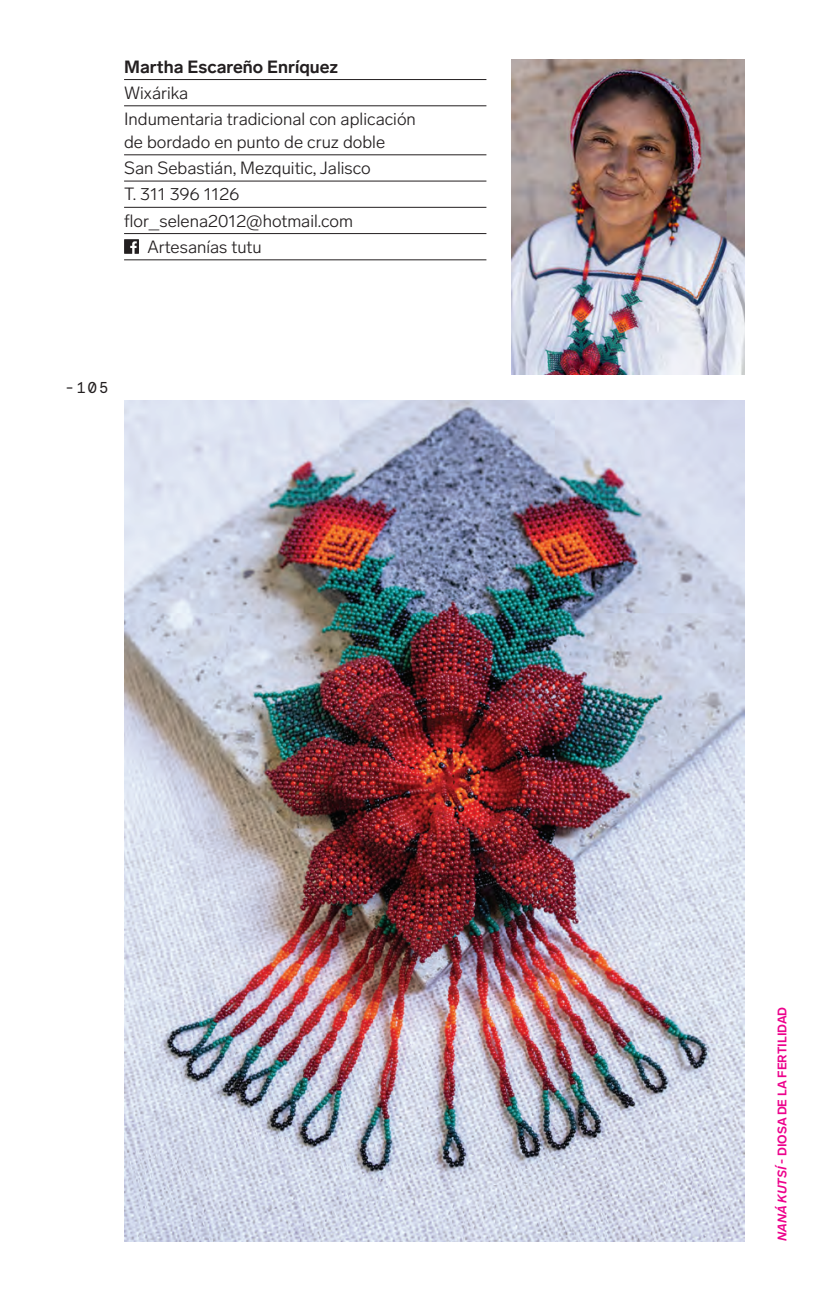
<style>
.page{position:relative;width:819px;height:1290px;background:#fff}
.page>*{position:absolute;margin:0;border:0;box-sizing:border-box;transform-origin:0 0}
.t1{font:300 17.5px/26.2px "Lab Grotesque";color:#231f20}
.t2{font:700 17.5px "Lab Grotesque";color:#231f20}
.t3{font:15.75px "Apercu Pro Mono";color:#231f20}
.t4{font:700 12.25px "Lab Grotesque";color:#ed028c}
.s1{font-style:italic}
</style>
<div class="page">
<hr style="left:124px;top:79px;width:362px;height:1px;background:#231f20">
<hr style="left:124px;top:105px;width:362px;height:1px;background:#231f20">
<hr style="left:124px;top:154px;width:362px;height:1px;background:#231f20">
<hr style="left:124px;top:181px;width:362px;height:1px;background:#231f20">
<hr style="left:124px;top:207px;width:362px;height:1px;background:#231f20">
<hr style="left:124px;top:233px;width:362px;height:1px;background:#231f20">
<hr style="left:124px;top:259px;width:362px;height:1px;background:#231f20">
<svg style="left:124px;top:239px;width:15px;height:15px"></svg>
<img style="left:511px;top:60px;width:233px;height:314px">
<img style="left:124px;top:401px;width:620px;height:840px">
<p class="t2" style="left:124px;top:56px;width:215px">Martha Escareño Enríquez</p>
<p class="t1" style="left:124px;top:80px;width:293px">Wixárika<br>Indumentaria tradicional con aplicación</p>
<p class="t1" style="left:124px;top:129px;width:262px">de bordado en punto de cruz doble</p>
<p class="t1" style="left:124px;top:155px;width:248px">San Sebastián, Mezquitic, Jalisco</p>
<p class="t1" style="left:124px;top:181px;width:117px">T. 311 396 1126</p>
<p class="t1" style="left:124px;top:208px;width:230px">flor_selena2012@hotmail.com</p>
<p class="t1" style="left:147px;top:234px;width:116px">Artesanías tutu</p>
<p class="t3" style="left:65px;top:376px;width:45px">-105</p>
<p class="t4" style="left:774px;top:1241px;width:236px;rotate:-90deg"><span class="s1">NANÁ KUTSÍ</span> - DIOSA DE LA FERTILIDAD</p>
</div>
